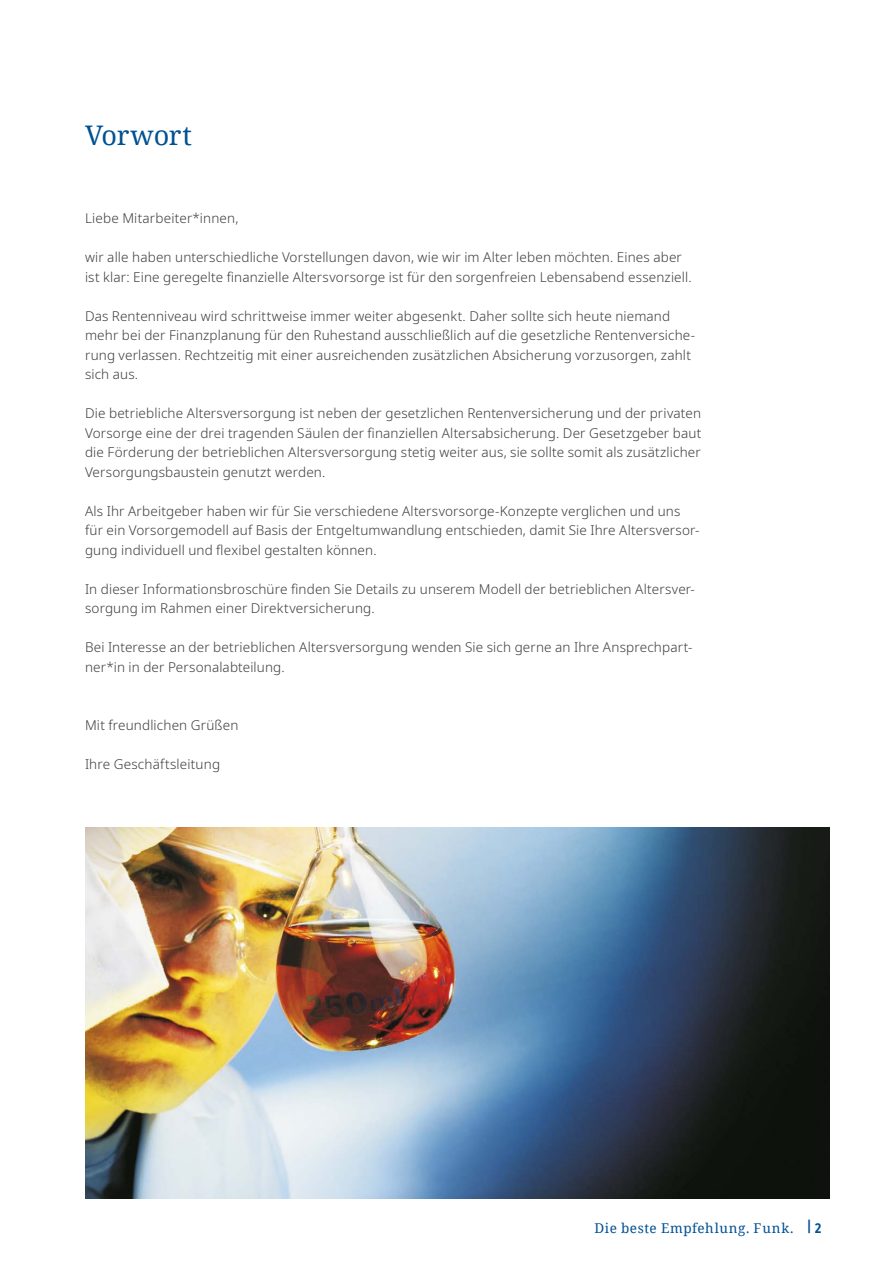
<style>
.page{position:relative;width:893px;height:1263px;background:#fff}
.page>*{position:absolute;margin:0;border:0;box-sizing:border-box;transform-origin:0 0}
.t1{font:27px "Noto Serif";letter-spacing:-.015em;color:#005092}
.t2{font:300 13.5px/19.5px "Noto Sans";letter-spacing:.01em;color:#3c3c3b}
.t3{font:13.5px "Noto Serif";letter-spacing:.045em;color:#005092}
.s1{font-family:"Noto Sans";font-weight:700;font-stretch:condensed}
</style>
<div class="page">
<img style="left:85px;top:828px;width:744px;height:370px">
<h1 class="t1" style="left:85px;top:117px;width:108px">Vorwort</h1>
<p class="t2" style="left:85px;top:209px;width:155px">Liebe Mitarbeiter*innen,</p>
<p class="t2" style="left:85px;top:248px;width:608px">wir alle haben unterschiedliche Vorstellungen davon, wie wir im Alter leben möchten. Eines aber ist klar: Eine geregelte finanzielle Altersvorsorge ist für den sorgenfreien Lebensabend essenziell.</p>
<p class="t2" style="left:85px;top:306px;width:612px">Das Rentenniveau wird schrittweise immer weiter abgesenkt. Daher sollte sich heute niemand mehr bei der Finanzplanung für den Ruhestand ausschließlich auf die gesetzliche Rentenversiche&shy;rung verlassen. Rechtzeitig mit einer ausreichenden zusätzlichen Absicherung vorzusorgen, zahlt sich aus.</p>
<p class="t2" style="left:85px;top:404px;width:618px;text-align:justify">Die betriebliche Altersversorgung ist neben der gesetzlichen Rentenversicherung und der privaten Vorsorge eine der drei tragenden Säulen der finanziellen Altersabsicherung. Der Gesetzgeber baut die Förderung der betrieblichen Altersversorgung stetig weiter aus, sie sollte somit als zusätzlicher Versorgungsbaustein genutzt werden.</p>
<p class="t2" style="left:85px;top:501px;width:616px">Als Ihr Arbeitgeber haben wir für Sie verschiedene Altersvorsorge-Konzepte verglichen und uns für ein Vorsorgemodell auf Basis der Entgeltumwandlung entschieden, damit Sie Ihre Altersversor&shy;gung individuell und flexibel gestalten können.</p>
<p class="t2" style="left:85px;top:579px;width:611px">In dieser Informationsbroschüre finden Sie Details zu unserem Modell der betrieblichen Altersver&shy;sorgung im Rahmen einer Direktversicherung.</p>
<p class="t2" style="left:85px;top:638px;width:609px">Bei Interesse an der betrieblichen Altersversorgung wenden Sie sich gerne an Ihre Ansprechpart&shy;ner*in in der Personalabteilung.</p>
<p class="t2" style="left:85px;top:716px;width:155px">Mit freundlichen Grüßen</p>
<p class="t2" style="left:85px;top:755px;width:137px">Ihre Geschäftsleitung</p>
<p class="t3" style="left:595px;top:1218px;width:229px">Die beste Empfehlung. Funk. <sup>|</sup> <span class="s1">2</span></p>
</div>
